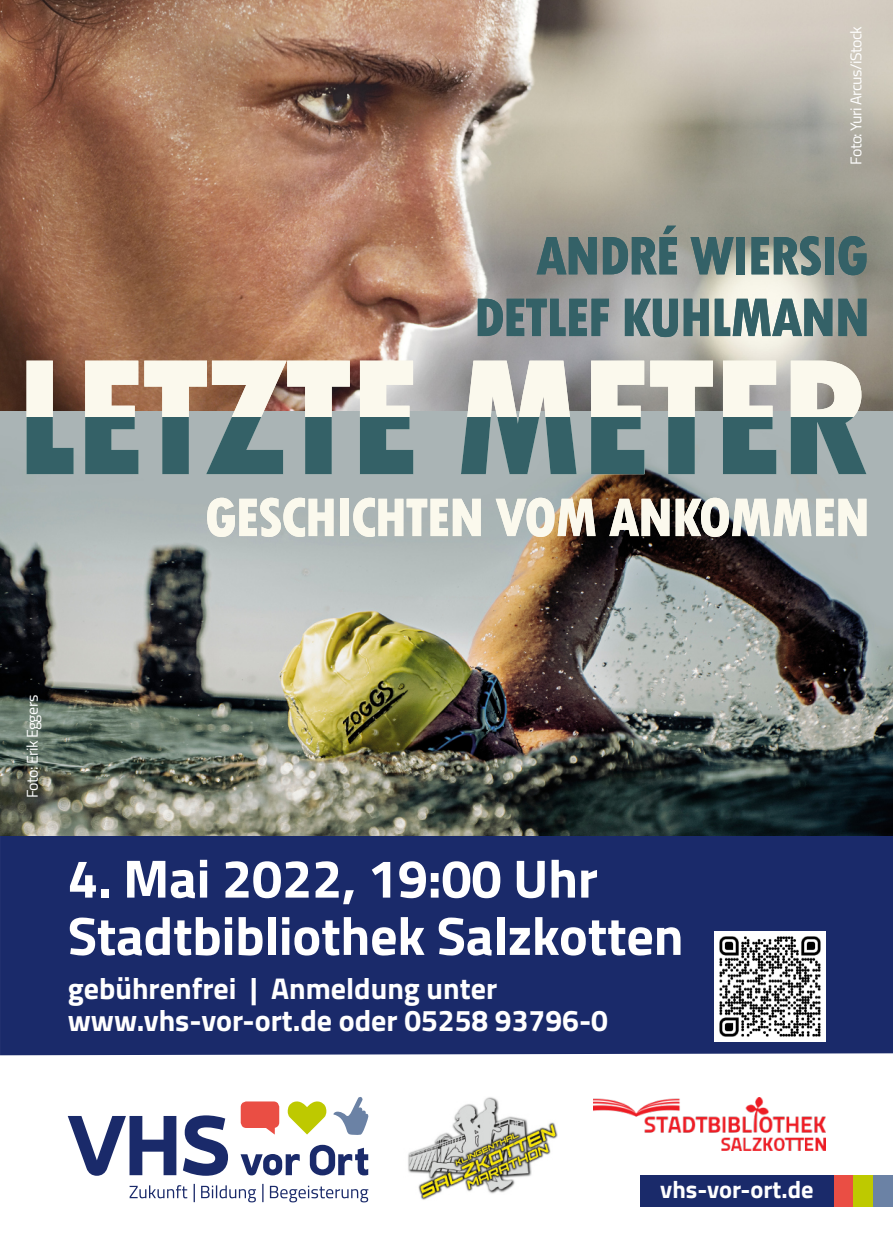
<style>
.page{position:relative;width:893px;height:1259px;background:#fff}
.page>*{position:absolute;margin:0;border:0;box-sizing:border-box;transform-origin:0 0}
.t1{font:800 condensed 174px "Tw Cen";letter-spacing:-.035em;color:#fbf9ed}
.t2{font:800 condensed 57.3px "Tw Cen";letter-spacing:-.035em;color:#346167}
.t3{font:800 condensed 57.3px "Tw Cen";letter-spacing:-.035em;color:#fbf9ed}
.t4{font:700 54px/57.3px "Titillium";letter-spacing:-.005em;color:#fff}
.t5{font:700 30px/31.8px "Titillium";color:#fff}
.t6{font:700 24.3px "Titillium";color:#fff}
.t7{font:15.6px "Titillium";letter-spacing:-.035em;color:#fff}
</style>
<div class="page">
<div style="left:0;top:835px;width:893px;height:220px;background:#1a2a6a"></div>
<svg style="left:130px;top:1183px;width:238px;height:19px"></svg>
<div style="left:241px;top:1101px;width:38px;height:27px;background:#ea4e44;border-radius:6px"></div>
<svg style="left:333px;top:1097px;width:36px;height:38px"></svg>
<svg style="left:68px;top:1116px;width:108px;height:59px"></svg>
<svg style="left:183px;top:1115px;width:45px;height:60px"></svg>
<svg style="left:288px;top:1101px;width:38px;height:33px"></svg>
<svg style="left:310px;top:1144px;width:58px;height:31px"></svg>
<svg style="left:241px;top:1154px;width:59px;height:21px"></svg>
<img style="left:0;top:0;width:893px;height:411px">
<img style="left:0;top:411px;width:893px;height:424px">
<img style="left:715px;top:931px;width:110px;height:110px">
<img style="left:408px;top:1097px;width:150px;height:103px">
<div style="left:833px;top:1175px;width:20px;height:31px;background:#ea4e44"></div>
<div style="left:853px;top:1175px;width:20px;height:31px;background:#bec900"></div>
<div style="left:873px;top:1175px;width:20px;height:31px;background:#6b82a5"></div>
<div style="left:640px;top:1175px;width:193px;height:31px;background:#1a2a6a"></div>
<img style="left:593px;top:1097px;width:232px;height:53px">
<p class="t7" style="left:850px;top:165px;width:140px;rotate:-90deg">Foto: Yuri Arcus/iStock</p>
<h2 class="t2" style="left:536px;top:235px;width:334px">ANDRÉ WIERSIG</h2>
<h2 class="t2" style="left:474px;top:297px;width:398px">DETLEF KUHLMANN</h2>
<h1 class="t1" style="left:14px;top:354px;width:856px">LETZTE METER</h1>
<h2 class="t3" style="left:205px;top:496px;width:667px">GESCHICHTEN VOM ANKOMMEN</h2>
<p class="t7" style="left:26px;top:798px;width:105px;rotate:-90deg">Foto: Erik Eggers</p>
<h3 class="t4" style="left:68px;top:855px;width:617px">4. Mai 2022, 19:00 Uhr<br>Stadtbibliothek Salzkotten</h3>
<p class="t5" style="left:68px;top:975px;width:542px">gebührenfrei | Anmeldung unter www.vhs-vor-ort.de oder 05258 93796-0</p>
<p class="t6" style="left:660px;top:1180px;width:155px">vhs-vor-ort.de</p>
</div>
